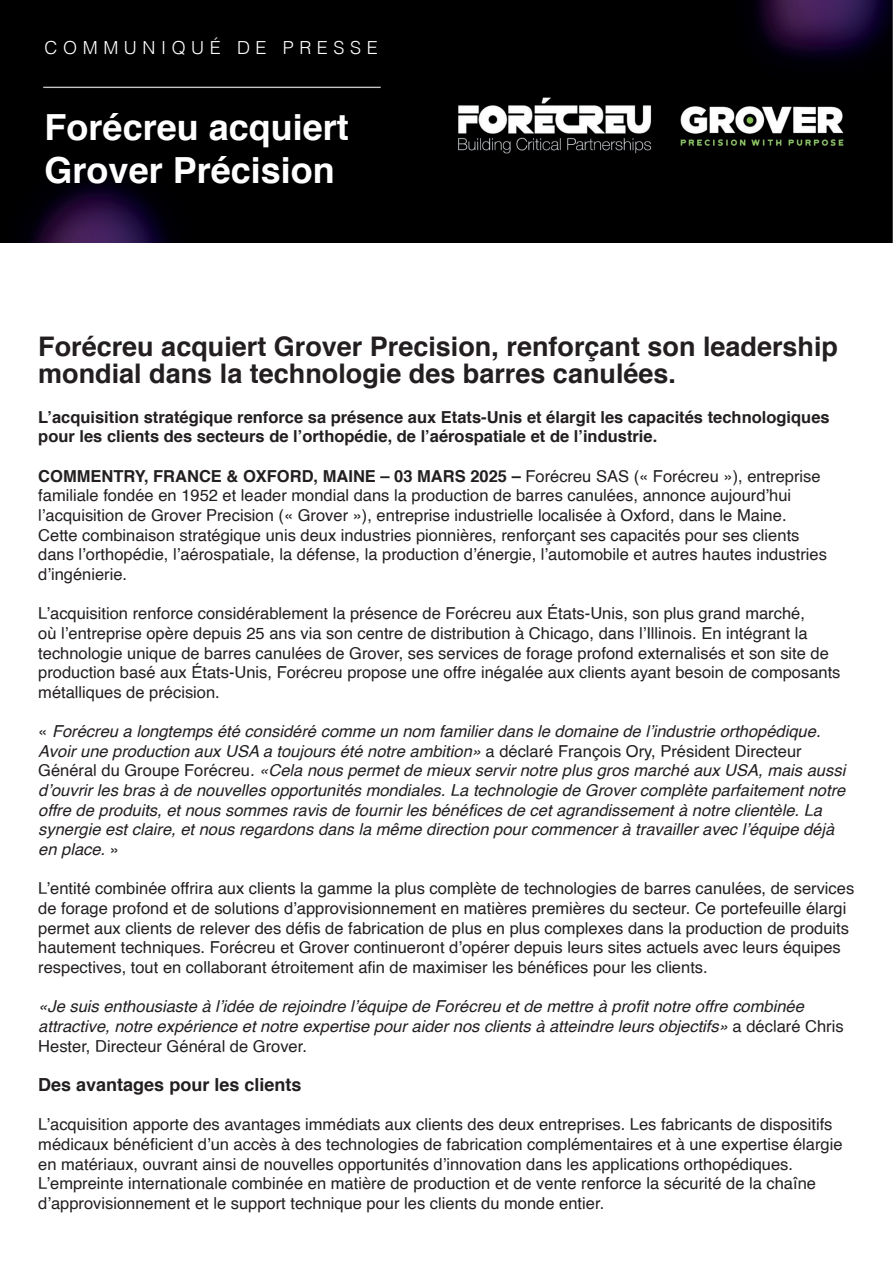
<style>
.page{position:relative;width:893px;height:1263px;background:#fff}
.page>*{position:absolute;margin:0;border:0;box-sizing:border-box;transform-origin:0 0}
.t1{font:700 36px/43.2px "Helvetica";color:#fff}
.t2{font:700 27px/27.2px "Helvetica";color:#231f20}
.t3{font:700 18px "Helvetica";color:#231f20}
.t4{font:300 18px "Helvetica";letter-spacing:.31em;color:#fff}
.t5{font:16.5px/19.6px "Helvetica";color:#231f20}
.t6{font:italic 16.5px/19.6px "Helvetica";color:#231f20}
.t7{font:700 16.5px/19.6px "Helvetica";color:#231f20}
.s1{font-weight:700}
.s2{font-style:normal}
</style>
<div class="page">
<img style="left:0;top:0;width:893px;height:242px">
<p class="t4" style="left:45px;top:36px;width:335px">COMMUNIQUÉ DE PRESSE</p>
<h1 class="t1" style="left:45px;top:106px;width:306px">Forécreu acquiert<br>Grover Précision</h1>
<h2 class="t2" style="left:38px;top:333px;width:801px">Forécreu acquiert Grover Precision, renforçant son leadership mondial dans la technologie des barres canulées.</h2>
<p class="t7" style="left:38px;top:407px;width:793px">L’acquisition stratégique renforce sa présence aux Etats-Unis et élargit les capacités technologiques pour les clients des secteurs de l’orthopédie, de l’aérospatiale et de l’industrie.</p>
<p class="t5" style="left:38px;top:466px;width:790px"><span class="s1">COMMENTRY, FRANCE &amp; OXFORD, MAINE – 03 MARS 2025 –</span> Forécreu SAS (« Forécreu »), entreprise familiale fondée en 1952 et leader mondial dans la production de barres canulées, annonce aujourd’hui l’acquisition de Grover Precision (« Grover »), entreprise industrielle localisée à Oxford, dans le Maine.<br>Cette combinaison stratégique unis deux industries pionnières, renforçant ses capacités pour ses clients dans l’orthopédie, l’aérospatiale, la défense, la production d’énergie, l’automobile et autres hautes industries d’ingénierie.</p>
<p class="t5" style="left:38px;top:604px;width:804px">L’acquisition renforce considérablement la présence de Forécreu aux États-Unis, son plus grand marché,<br>où l’entreprise opère depuis 25 ans via son centre de distribution à Chicago, dans l’Illinois. En intégrant la technologie unique de barres canulées de Grover, ses services de forage profond externalisés et son site de production basé aux États-Unis, Forécreu propose une offre inégalée aux clients ayant besoin de composants métalliques de précision.</p>
<p class="t6" style="left:38px;top:722px;width:809px"><span class="s2">«</span> Forécreu a longtemps été considéré comme un nom familier dans le domaine de l’industrie orthopédique.<br>Avoir une production aux USA a toujours été notre ambition» <span class="s2">a déclaré François Ory, Président Directeur Général du Groupe Forécreu</span>. «Cela nous permet de mieux servir notre plus gros marché aux USA, mais aussi d’ouvrir les bras à de nouvelles opportunités mondiales. La technologie de Grover complète parfaitement notre offre de produits, et nous sommes ravis de fournir les bénéfices de cet agrandissement à notre clientèle. La synergie est claire, et nous regardons dans la même direction pour commencer à travailler avec l’équipe déjà en place. <span class="s2">»</span></p>
<p class="t5" style="left:38px;top:879px;width:817px">L’entité combinée offrira aux clients la gamme la plus complète de technologies de barres canulées, de services de forage profond et de solutions d’approvisionnement en matières premières du secteur. Ce portefeuille élargi permet aux clients de relever des défis de fabrication de plus en plus complexes dans la production de produits hautement techniques. Forécreu et Grover continueront d’opérer depuis leurs sites actuels avec leurs équipes respectives, tout en collaborant étroitement afin de maximiser les bénéfices pour les clients.</p>
<p class="t6" style="left:38px;top:997px;width:807px">«Je suis enthousiaste à l’idée de rejoindre l’équipe de Forécreu et de mettre à profit notre offre combinée attractive, notre expérience et notre expertise pour aider nos clients à atteindre leurs objectifs» <span class="s2">a déclaré Chris<br>Hester, Directeur Général de Grover.</span></p>
<p class="t3" style="left:38px;top:1070px;width:265px">Des avantages pour les clients</p>
<p class="t5" style="left:38px;top:1115px;width:806px">L’acquisition apporte des avantages immédiats aux clients des deux entreprises. Les fabricants de dispositifs médicaux bénéficient d’un accès à des technologies de fabrication complémentaires et à une expertise élargie en matériaux, ouvrant ainsi de nouvelles opportunités d’innovation dans les applications orthopédiques.<br>L’empreinte internationale combinée en matière de production et de vente renforce la sécurité de la chaîne d’approvisionnement et le support technique pour les clients du monde entier.</p>
</div>
